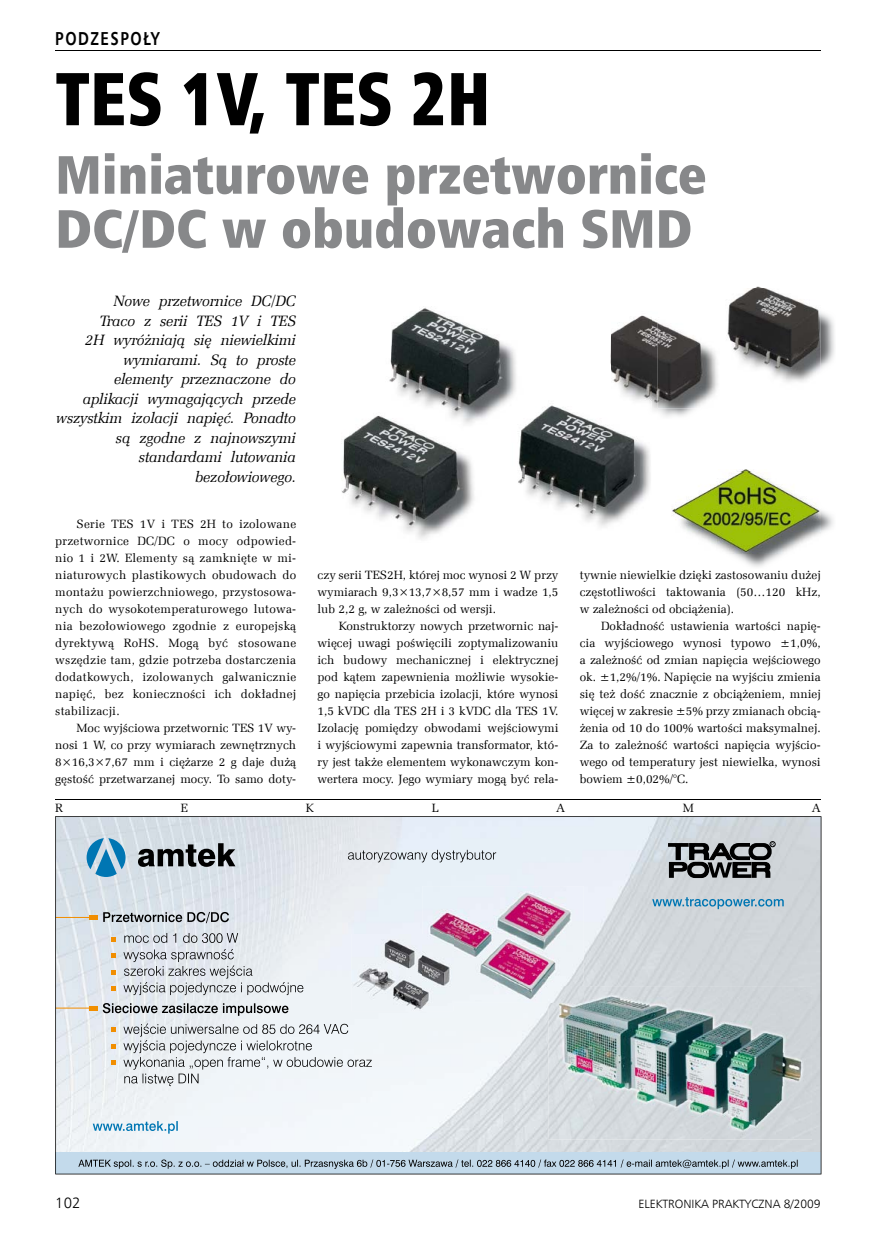
<style>
.page{position:relative;width:893px;height:1234px;background:#fff}
.page>*{position:absolute;margin:0;border:0;box-sizing:border-box;transform-origin:0 0}
.t1{font:75px "Humnst 777 X Blk Cn EU";color:#000;scale:.9 1}
.t2{font:54px/54px "Humnst 777 X Blk Cn EU";color:#87888a}
.t3{font:700 18.75px "Humnst 777 EU";letter-spacing:.1em;color:#000;scale:.8 1}
.t4{font:italic 15px/19.5px "Zapf Ellipt EU";letter-spacing:-.015em;color:#000;text-align:right}
.t5{font:15px "Humnst 777 Lt EU";color:#000}
.t6{font:12px/17px "Zapf Ellipt EU";color:#000;text-align:justify}
.t7{font:12px "Humnst 777 Lt EU";color:#000}
</style>
<div class="page">
<hr style="left:55px;top:51px;width:766px;height:1px;background:#000">
<hr style="left:55px;top:799px;width:766px;height:1px;background:#000">
<img style="left:344px;top:311px;width:307px;height:228px">
<img style="left:658px;top:312px;width:177px;height:105px">
<svg style="left:652px;top:408px;width:6px;height:3px"></svg>
<img style="left:612px;top:408px;width:39px;height:11px">
<img style="left:589px;top:286px;width:232px;height:122px">
<img style="left:612px;top:289px;width:46px;height:119px">
<svg style="left:55px;top:816px;width:766px;height:358px"></svg>
<img style="left:729px;top:510px;width:104px;height:57px">
<img style="left:675px;top:472px;width:146px;height:81px">
<h3 class="t3" style="left:55px;top:27px;width:132px">PODZESPOŁY</h3>
<h1 class="t1" style="left:55px;top:51px;width:485px">TES 1V, TES 2H</h1>
<h2 class="t2" style="left:55px;top:148px;width:653px">Miniaturowe przetwornice<br>DC/DC w obudowach SMD</h2>
<p class="t4" style="left:56px;top:292px;width:241px">Nowe przetwornice DC/DC<br>Traco z serii TES 1V i TES<br>2H wyróżniają się niewielkimi wymiarami. Są to proste<br>elementy przeznaczone do aplikacji wymagających przede wszystkim izolacji napięć. Ponadto są zgodne z najnowszymi standardami lutowania bezołowiowego.</p>
<p class="t6" style="left:55px;top:515px;width:242px;text-indent:21px">Serie TES 1V i TES 2H to izolowane przetwornice DC/DC o mocy odpowied&shy;nio 1 i 2W. Elementy są zamknięte w mi&shy;niaturowych plastikowych obudowach do montażu powierzchniowego, przystosowa&shy;nych do wysokotemperaturowego lutowa&shy;nia bezołowiowego zgodnie z europejską dyrektywą RoHS. Mogą być stosowane wszędzie tam, gdzie potrzeba dostarczenia dodatkowych, izolowanych galwanicznie napięć, bez konieczności ich dokładnej stabilizacji.</p>
<p class="t6" style="left:55px;top:719px;width:242px;text-indent:21px">Moc wyjściowa przetwornic TES 1V wy&shy;nosi 1 W, co przy wymiarach zewnętrznych 8×16,3×7,67 mm i ciężarze 2 g daje dużą gęstość przetwarzanej mocy. To samo doty-</p>
<p class="t6" style="left:317px;top:566px;width:242px">czy serii TES2H, której moc wynosi 2 W przy wymiarach 9,3×13,7×8,57 mm i wadze 1,5 lub 2,2 g, w zależności od wersji.</p>
<p class="t6" style="left:317px;top:617px;width:242px;text-indent:21px">Konstruktorzy nowych przetwornic naj&shy;więcej uwagi poświęcili zoptymalizowaniu ich budowy mechanicznej i elektrycznej pod kątem zapewnienia możliwie wysokie&shy;go napięcia przebicia izolacji, które wynosi 1,5 kVDC dla TES 2H i 3 kVDC dla TES 1V.<br>Izolację pomiędzy obwodami wejściowymi i wyjściowymi zapewnia transformator, któ&shy;ry jest także elementem wykonawczym kon&shy;wertera mocy. Jego wymiary mogą być rela-</p>
<p class="t6" style="left:580px;top:566px;width:242px">tywnie niewielkie dzięki zastosowaniu dużej częstotliwości taktowania (50…120 kHz, w zależności od obciążenia).</p>
<p class="t6" style="left:580px;top:617px;width:242px;text-indent:21px">Dokładność ustawienia wartości napię&shy;cia wyjściowego wynosi typowo ±1,0%, a zależność od zmian napięcia wejściowego ok. ±1,2%/1%. Napięcie na wyjściu zmienia się też dość znacznie z obciążeniem, mniej więcej w zakresie ±5% przy zmianach obcią&shy;żenia od 10 do 100% wartości maksymalnej.<br>Za to zależność wartości napięcia wyjścio&shy;wego od temperatury jest niewielka, wynosi bowiem ±0,02%/°C.</p>
<p class="t6" style="left:55px;top:799px;width:9px">R</p>
<p class="t6" style="left:181px;top:799px;width:9px">E</p>
<p class="t6" style="left:306px;top:799px;width:10px">K</p>
<p class="t6" style="left:432px;top:799px;width:8px">L</p>
<p class="t6" style="left:556px;top:799px;width:10px">A</p>
<p class="t6" style="left:683px;top:799px;width:13px">M</p>
<p class="t6" style="left:812px;top:799px;width:10px">A</p>
<p class="t5" style="left:55px;top:1193px;width:27px">102</p>
<p class="t7" style="left:638px;top:1196px;width:184px">ELEKTRONIKA PRAKTYCZNA 8/2009</p>
</div>
